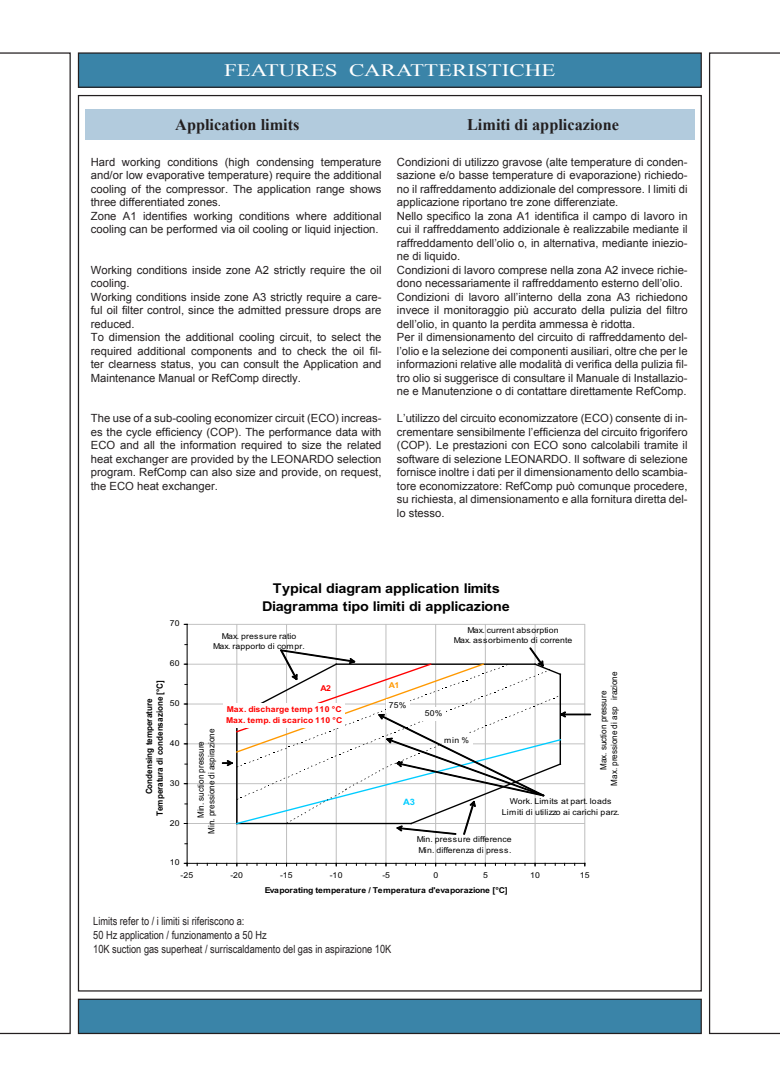
<style>
.page{position:relative;width:780px;height:1088px;background:#fff}
.page>*{position:absolute;margin:0;border:0;box-sizing:border-box;transform-origin:0 0}
.t1{font:17.5px "Times New Roman";color:#fff;scale:1.31 1}
.t2{font:700 16.25px "Times New Roman";color:#231f20}
.t3{font:700 13.5px/18.2px "Arial";letter-spacing:-.01em;color:#000;text-align:center;scale:1.07 1}
.t4{font:11.25px/13.5px "Arial";color:#231f20}
.t5{font:11.25px/13.8px "Arial Narrow";color:#231f20}
.t6{font:700 8.75px "Arial";color:#0cf;scale:1.07 1}
.t7{font:8.62px/10.8px "Arial";color:#000;text-align:center;scale:.94 1}
.t8{font:700 8.62px/10.8px "Arial";color:#000;text-align:center;scale:.94 1}
.t9{font:8.12px/10.8px "Arial";letter-spacing:.025em;color:#000;text-align:center;scale:1.07 1}
.t10{font:700 8.12px "Arial";color:#000;scale:1.07 1}
.t11{font:700 8.12px/10.8px "Arial";letter-spacing:.025em;color:#f00;scale:1.07 1}
.t12{font:700 8.12px "Arial";color:#f90;scale:1.07 1}
</style>
<div class="page">
<div style="left:78px;top:53px;width:623px;height:34px;background:#3a84a8"></div>
<div style="left:78px;top:52px;width:623px;height:36px;border:1px solid #231f20"></div>
<div style="left:85px;top:109px;width:609px;height:31px;background:#b2cbdd"></div>
<hr style="left:187px;top:823px;width:397px;height:1px;background:#c0c0c0">
<hr style="left:187px;top:783px;width:397px;height:1px;background:#c0c0c0">
<hr style="left:187px;top:744px;width:397px;height:1px;background:#c0c0c0">
<hr style="left:187px;top:704px;width:397px;height:1px;background:#c0c0c0">
<hr style="left:187px;top:664px;width:397px;height:1px;background:#c0c0c0">
<hr style="left:187px;top:624px;width:397px;height:1px;background:#c0c0c0">
<hr style="left:236px;top:624px;width:1px;height:239px;background:#c0c0c0">
<hr style="left:286px;top:624px;width:1px;height:239px;background:#c0c0c0">
<hr style="left:336px;top:624px;width:1px;height:239px;background:#c0c0c0">
<hr style="left:386px;top:624px;width:1px;height:239px;background:#c0c0c0">
<hr style="left:435px;top:624px;width:1px;height:239px;background:#c0c0c0">
<hr style="left:485px;top:624px;width:1px;height:239px;background:#c0c0c0">
<hr style="left:535px;top:624px;width:1px;height:239px;background:#c0c0c0">
<hr style="left:584px;top:624px;width:1px;height:239px;background:#c0c0c0">
<hr style="left:187px;top:624px;width:1px;height:239px;background:#000">
<hr style="left:187px;top:863px;width:397px;height:1px;background:#000">
<svg style="left:221px;top:648px;width:370px;height:187px"></svg>
<svg style="left:0;top:52px;width:71px;height:982px"></svg>
<div style="left:78px;top:999px;width:623px;height:34px;background:#3a84a8"></div>
<div style="left:78px;top:998px;width:623px;height:36px;border:1px solid #231f20"></div>
<svg style="left:709px;top:52px;width:71px;height:982px"></svg>
<h1 class="t1" style="left:224px;top:59px;width:254px">FEATURES CARATTERISTICHE</h1>
<h2 class="t2" style="left:175px;top:113px;width:126px">Application limits</h2>
<h2 class="t2" style="left:467px;top:114px;width:153px">Limiti di applicazione</h2>
<p class="t4" style="left:91px;top:155px;width:292px">Hard working conditions (high condensing temperature and/or low evaporative temperature) require the additional cooling of the compressor. The application range shows three differentiated zones.<br>Zone A1 identifies working conditions where additional cooling can be performed via oil cooling or liquid injection.</p>
<p class="t4" style="left:91px;top:263px;width:292px">Working conditions inside zone A2 strictly require the oil cooling.<br>Working conditions inside zone A3 strictly require a care&shy;ful oil filter control, since the admitted pressure drops are reduced.<br>To dimension the additional cooling circuit, to select the required additional components and to check the oil fil&shy;ter clearness status, you can consult the Application and Maintenance Manual or RefComp directly.</p>
<p class="t4" style="left:91px;top:412px;width:292px;text-align:justify">The use of a sub-cooling economizer circuit (ECO) increas&shy;es the cycle efficiency (COP). The performance data with ECO and all the information required to size the related heat exchanger are provided by the LEONARDO selection program. RefComp can also size and provide, on request, the ECO heat exchanger.</p>
<p class="t4" style="left:397px;top:155px;width:292px">Condizioni di utilizzo gravose (alte temperature di conden&shy;sazione e/o basse temperature di evaporazione) richiedo&shy;no il raffreddamento addizionale del compressore. I limiti di applicazione riportano tre zone differenziate.<br>Nello specifico la zona A1 identifica il campo di lavoro in cui il raffreddamento addizionale è realizzabile mediante il raffreddamento dell’olio o, in alternativa, mediante iniezio&shy;ne di liquido.<br>Condizioni di lavoro comprese nella zona A2 invece richie&shy;dono necessariamente il raffreddamento esterno dell’olio.<br>Condizioni di lavoro all’interno della zona A3 richiedono invece il monitoraggio più accurato della pulizia del filtro dell’olio, in quanto la perdita ammessa è ridotta.<br>Per il dimensionamento del circuito di raffreddamento del&shy;l’olio e la selezione dei componenti ausiliari, oltre che per le informazioni relative alle modalità di verifica della pulizia fil&shy;tro olio si suggerisce di consultare il Manuale di Installazio&shy;ne e Manutenzione o di contattare direttamente RefComp.</p>
<p class="t4" style="left:397px;top:412px;width:292px;text-align:justify">L’utilizzo del circuito economizzatore (ECO) consente di in&shy;crementare sensibilmente l’efficienza del circuito frigorifero (COP). Le prestazioni con ECO sono calcolabili tramite il software di selezione LEONARDO. Il software di selezione fornisce inoltre i dati per il dimensionamento dello scambia&shy;tore economizzatore: RefComp può comunque procedere, su richiesta, al dimensionamento e alla fornitura diretta del&shy;lo stesso.</p>
<p class="t9" style="left:170px;top:618px;width:11px">70</p>
<p class="t9" style="left:170px;top:658px;width:11px">60</p>
<p class="t3" style="left:262px;top:579px;width:233px">Typical diagram application limits<br>Diagramma tipo limiti di applicazione</p>
<p class="t9" style="left:213px;top:630px;width:87px">Max. pressure ratio<br>Max. rapporto di compr.</p>
<p class="t9" style="left:453px;top:624px;width:112px">Max. current absorption<br>Max. assorbimento di corrente</p>
<p class="t8" style="left:144px;top:816px;width:146px;rotate:-90deg">Condensing temperature<br>Temperatura di condensazione [°C]</p>
<p class="t11" style="left:320px;top:682px;width:11px">A2</p>
<p class="t12" style="left:389px;top:680px;width:11px">A1</p>
<p class="t9" style="left:170px;top:698px;width:11px">50</p>
<p class="t9" style="left:389px;top:700px;width:18px">75%</p>
<p class="t11" style="left:226px;top:704px;width:110px">Max. discharge temp 110 °C<br>Max. temp. di scarico 110 °C</p>
<p class="t7" style="left:195px;top:833px;width:113px;rotate:-90deg">Min. suction pressure<br>Min. pressione di aspirazione</p>
<p class="t9" style="left:170px;top:738px;width:11px">40</p>
<p class="t9" style="left:170px;top:777px;width:11px">30</p>
<p class="t6" style="left:403px;top:796px;width:12px">A3</p>
<p class="t9" style="left:170px;top:817px;width:11px">20</p>
<p class="t9" style="left:425px;top:708px;width:18px">50%</p>
<p class="t9" style="left:444px;top:734px;width:25px">min %</p>
<p class="t7" style="left:598px;top:786px;width:123px;rotate:-90deg">Max. suction pressure<br>Max. pressione di asp irazione</p>
<p class="t9" style="left:502px;top:796px;width:111px">Work. Limits at part. loads<br>Limiti di utilizzo ai carichi parz.</p>
<p class="t9" style="left:170px;top:857px;width:11px">10</p>
<p class="t9" style="left:417px;top:834px;width:90px;text-align:left">Min. pressure difference<br>Min. differenza di press.</p>
<p class="t9" style="left:181px;top:870px;width:13px">-25</p>
<p class="t9" style="left:230px;top:870px;width:13px">-20</p>
<p class="t9" style="left:280px;top:870px;width:13px">-15</p>
<p class="t9" style="left:330px;top:870px;width:13px">-10</p>
<p class="t9" style="left:382px;top:870px;width:9px">-5</p>
<p class="t9" style="left:433px;top:870px;width:6px">0</p>
<p class="t9" style="left:483px;top:870px;width:6px">5</p>
<p class="t9" style="left:530px;top:870px;width:11px">10</p>
<p class="t9" style="left:579px;top:870px;width:11px">15</p>
<p class="t10" style="left:265px;top:885px;width:228px">Evaporating temperature / Temperatura d'evaporazione [°C]</p>
<p class="t5" style="left:93px;top:914px;width:299px">Limits refer to / i limiti si riferiscono a:<br>50 Hz application / funzionamento a 50 Hz<br>10K suction gas superheat / surriscaldamento del gas in aspirazione 10K</p>
</div>
